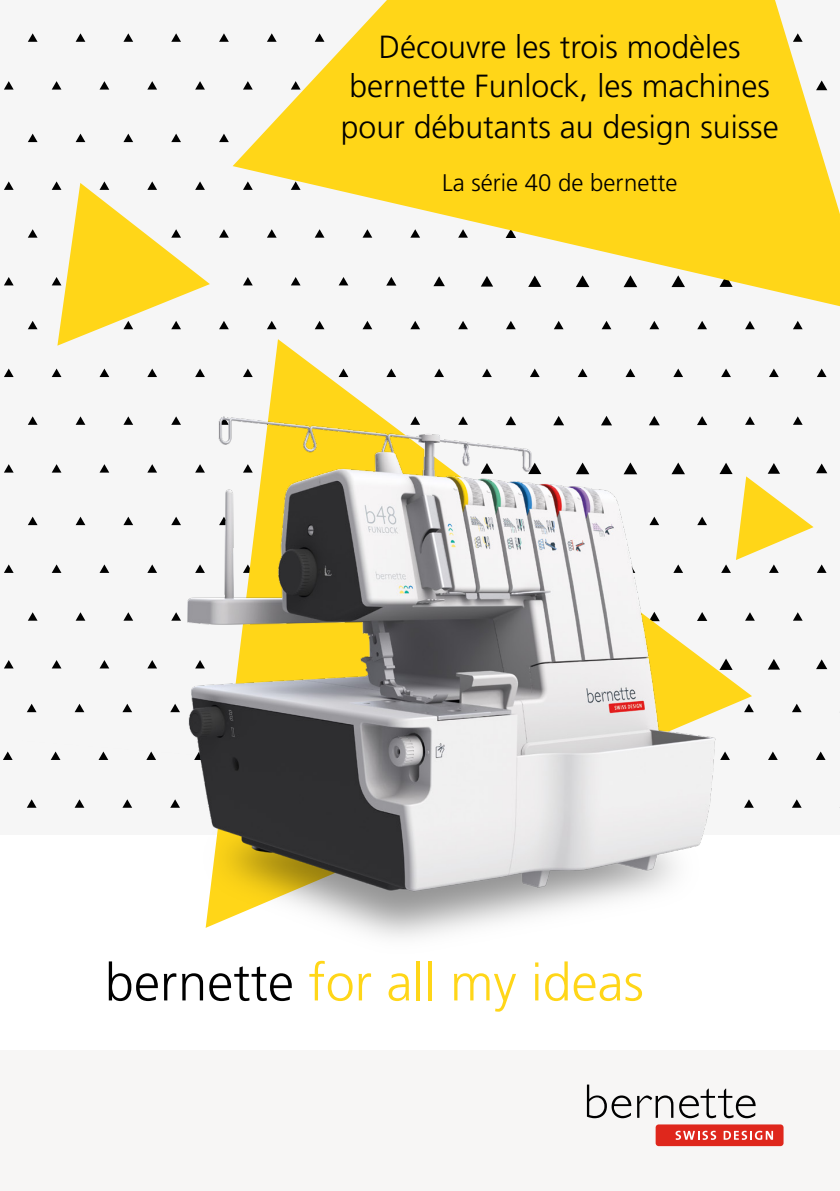
<style>
.page{position:relative;width:840px;height:1191px;background:#fff}
.page>*{position:absolute;margin:0;border:0;box-sizing:border-box;transform-origin:0 0}
.t1{font:300 52px "Frutiger LT Std";color:#ffd618}
.t2{font:300 32px/38.4px "Frutiger LT Std";color:#000;text-align:center}
.t3{font:300 24px "Frutiger LT Std";color:#000}
.s1{color:#000}
</style>
<div class="page">
<div style="left:0;top:0;width:839px;height:909px;background:#f6f6f6"></div>
<svg style="left:28px;top:33px;width:10px;height:9px"></svg>
<svg style="left:76px;top:33px;width:9px;height:9px"></svg>
<svg style="left:123px;top:33px;width:10px;height:9px"></svg>
<svg style="left:171px;top:33px;width:10px;height:9px"></svg>
<svg style="left:219px;top:33px;width:10px;height:9px"></svg>
<svg style="left:4px;top:81px;width:10px;height:9px"></svg>
<svg style="left:52px;top:81px;width:9px;height:9px"></svg>
<svg style="left:99px;top:81px;width:10px;height:9px"></svg>
<svg style="left:147px;top:81px;width:10px;height:9px"></svg>
<svg style="left:195px;top:81px;width:10px;height:9px"></svg>
<svg style="left:28px;top:134px;width:10px;height:8px"></svg>
<svg style="left:76px;top:134px;width:9px;height:8px"></svg>
<svg style="left:123px;top:134px;width:10px;height:8px"></svg>
<svg style="left:171px;top:134px;width:10px;height:8px"></svg>
<svg style="left:219px;top:134px;width:10px;height:8px"></svg>
<svg style="left:4px;top:181px;width:10px;height:9px"></svg>
<svg style="left:28px;top:229px;width:10px;height:9px"></svg>
<svg style="left:219px;top:229px;width:10px;height:9px"></svg>
<svg style="left:4px;top:277px;width:10px;height:8px"></svg>
<svg style="left:28px;top:321px;width:10px;height:8px"></svg>
<svg style="left:219px;top:321px;width:10px;height:8px"></svg>
<svg style="left:267px;top:321px;width:9px;height:8px"></svg>
<svg style="left:315px;top:321px;width:9px;height:8px"></svg>
<svg style="left:362px;top:321px;width:10px;height:8px"></svg>
<svg style="left:410px;top:321px;width:10px;height:8px"></svg>
<svg style="left:458px;top:321px;width:9px;height:8px"></svg>
<svg style="left:506px;top:321px;width:9px;height:8px"></svg>
<svg style="left:554px;top:321px;width:9px;height:8px"></svg>
<svg style="left:745px;top:321px;width:9px;height:8px"></svg>
<svg style="left:793px;top:321px;width:9px;height:8px"></svg>
<svg style="left:4px;top:368px;width:10px;height:9px"></svg>
<svg style="left:52px;top:368px;width:9px;height:9px"></svg>
<svg style="left:99px;top:368px;width:10px;height:9px"></svg>
<svg style="left:147px;top:368px;width:10px;height:9px"></svg>
<svg style="left:195px;top:368px;width:10px;height:9px"></svg>
<svg style="left:769px;top:368px;width:9px;height:9px"></svg>
<svg style="left:817px;top:368px;width:9px;height:9px"></svg>
<svg style="left:4px;top:464px;width:10px;height:8px"></svg>
<svg style="left:601px;top:321px;width:106px;height:9px"></svg>
<svg style="left:4px;top:564px;width:10px;height:9px"></svg>
<svg style="left:4px;top:660px;width:10px;height:8px"></svg>
<svg style="left:3px;top:751px;width:10px;height:9px"></svg>
<div style="left:0;top:835px;width:839px;height:356px;background:#fff"></div>
<div style="left:0;top:1050px;width:839px;height:141px;background:#f7f6f5"></div>
<div style="left:655px;top:1124px;width:128px;height:22px;background:#df271c;border-radius:3px"></div>
<svg style="left:675px;top:1130px;width:40px;height:9px"></svg>
<svg style="left:723px;top:1130px;width:49px;height:9px"></svg>
<svg style="left:586px;top:1084px;width:169px;height:34px"></svg>
<svg style="left:243px;top:339px;width:488px;height:66px"></svg>
<img style="left:27px;top:405px;width:801px;height:533px">
<svg style="left:233px;top:0;width:606px;height:306px;fill:#ffd618"></svg>
<svg style="left:719px;top:463px;width:107px;height:110px"></svg>
<svg style="left:52px;top:181px;width:158px;height:165px"></svg>
<p class="t2" style="left:349px;top:29px;width:422px">Découvre les trois modèles bernette Funlock, les machines</p>
<p class="t2" style="left:340px;top:108px;width:439px">pour débutants au design suisse</p>
<p class="t3" style="left:442px;top:169px;width:237px">La série 40 de bernette</p>
<h1 class="t1" style="left:105px;top:953px;width:540px"><span class="s1">bernette</span> for all my ideas</h1>
</div>
